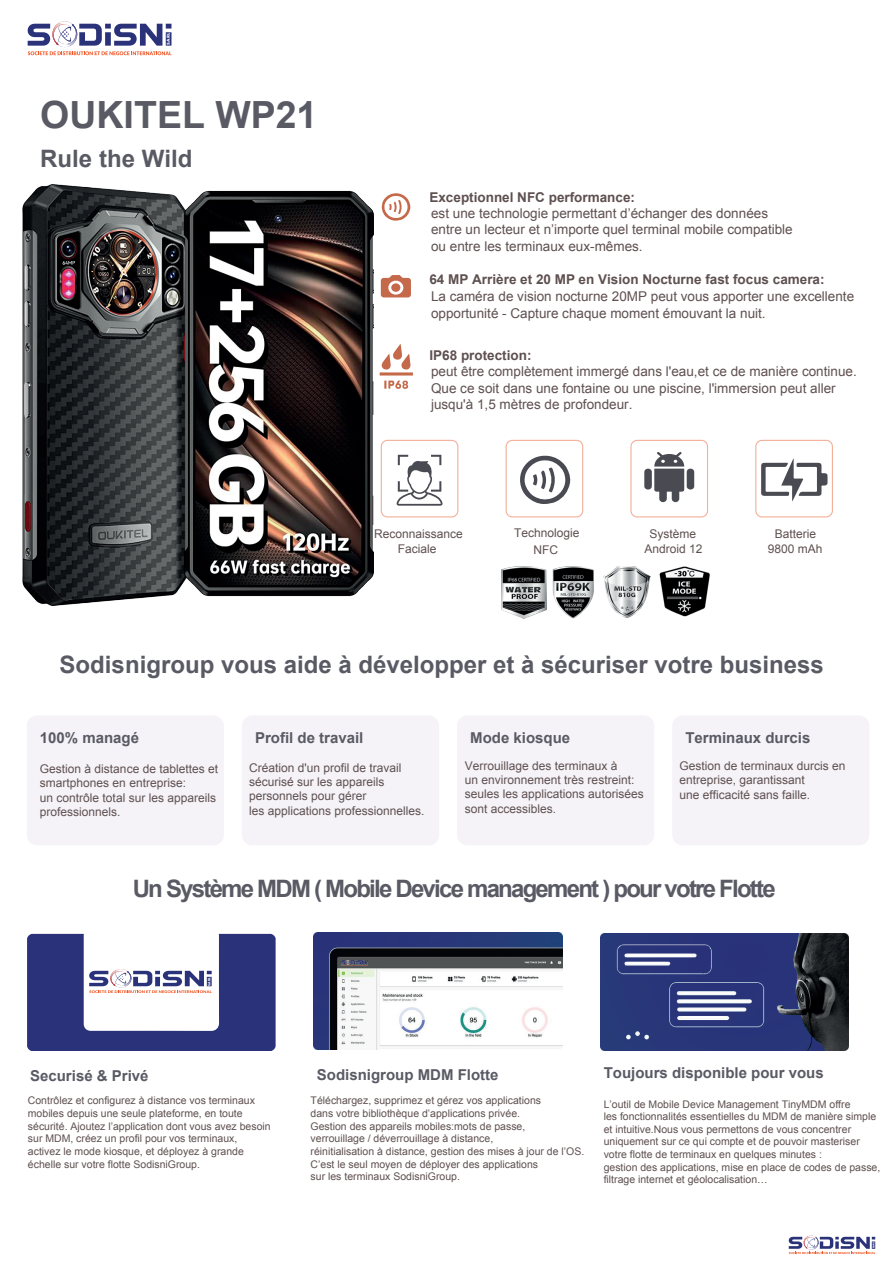
<style>
.page{position:relative;width:893px;height:1263px;background:#fff}
.page>*{position:absolute;margin:0;border:0;box-sizing:border-box;transform-origin:0 0}
.t1{font:700 37.5px "Arial";color:#595a64}
.t2{font:700 24px "Arial";color:#595a64}
.t3{font:700 24px "Arial";letter-spacing:-.075em;color:#595a64}
.t4{font:700 15px "Arial";color:#595a64}
.t5{font:13.5px/16.2px "Arial";color:#5f5050}
.t6{font:700 13.5px "Arial";color:#5f5050}
.t7{font:12px/14.4px "Arial";color:#5f5050}
.t8{font:10.5px/12.6px "Arial";color:#5f5050}
.t9{font:700 3.75px "Futura";color:#fff;scale:1.17 1}
.t10{font:700 3.15px "Futura";color:#fff}
.t11{font:700 2.25px "Futura";color:#fff;scale:1.06 1}
</style>
<div class="page">
<img style="left:313px;top:932px;width:249px;height:118px">
<img style="left:341px;top:960px;width:26px;height:5px">
<img style="left:600px;top:933px;width:249px;height:117px">
<svg style="left:381px;top:275px;width:30px;height:22px"></svg>
<div style="left:391px;top:283px;width:9px;height:9px;background:#c46a4a;border-radius:50%"></div>
<svg style="left:381px;top:193px;width:30px;height:21px"></svg>
<svg style="left:505px;top:439px;width:79px;height:76px"></svg>
<div style="left:27px;top:716px;width:197px;height:129px;background:#f5f3f8"></div>
<div style="left:242px;top:716px;width:197px;height:129px;background:#f5f3f8"></div>
<div style="left:457px;top:716px;width:197px;height:129px;background:#f5f3f8"></div>
<div style="left:673px;top:716px;width:196px;height:129px;background:#f5f3f8"></div>
<svg style="left:601px;top:1050px;width:246px;height:1px"></svg>
<svg style="left:380px;top:439px;width:79px;height:79px"></svg>
<svg style="left:380px;top:344px;width:33px;height:45px"></svg>
<svg style="left:384px;top:214px;width:24px;height:7px"></svg>
<svg style="left:546px;top:582px;width:1px;height:18px"></svg>
<svg style="left:28px;top:21px;width:143px;height:34px"></svg>
<svg style="left:789px;top:1235px;width:86px;height:19px"></svg>
<svg style="left:27px;top:934px;width:249px;height:117px"></svg>
<img style="left:659px;top:566px;width:51px;height:51px">
<img style="left:502px;top:566px;width:44px;height:52px">
<img style="left:552px;top:566px;width:42px;height:52px">
<img style="left:603px;top:566px;width:48px;height:52px">
<svg style="left:755px;top:439px;width:78px;height:79px"></svg>
<svg style="left:630px;top:439px;width:79px;height:79px"></svg>
<img style="left:23px;top:185px;width:350px;height:420px">
<p class="t9" style="left:166px;top:45px;width:12px;rotate:-90deg">SARL</p>
<h1 class="t1" style="left:40px;top:90px;width:279px">OUKITEL WP21</h1>
<h2 class="t2" style="left:40px;top:142px;width:154px">Rule the Wild</h2>
<p class="t6" style="left:429px;top:189px;width:207px">Exceptionnel NFC performance:</p>
<p class="t5" style="left:431px;top:206px;width:363px">est une technologie permettant d’échanger des données entre un lecteur et n’importe quel terminal mobile compatible ou entre les terminaux eux-mêmes.</p>
<p class="t6" style="left:429px;top:271px;width:397px">64 MP Arrière et 20 MP en Vision Nocturne fast focus camera:</p>
<p class="t5" style="left:431px;top:289px;width:425px">La caméra de vision nocturne 20MP peut vous apporter une excellente opportunité - Capture chaque moment émouvant la nuit.</p>
<p class="t6" style="left:429px;top:347px;width:104px">IP68 protection:</p>
<p class="t5" style="left:431px;top:364px;width:427px">peut être complètement immergé dans l'eau,et ce de manière continue.<br>Que ce soit dans une fontaine ou une piscine, l'immersion peut aller jusqu'à 1,5 mètres de profondeur.</p>
<p class="t7" style="left:374px;top:527px;width:90px;text-align:center">Reconnaissance<br>Faciale</p>
<p class="t7" style="left:514px;top:525px;width:67px;line-height:16.5px;text-align:center">Technologie<br>NFC</p>
<p class="t7" style="left:645px;top:527px;width:60px;text-align:center">Système<br>Android 12</p>
<p class="t7" style="left:768px;top:527px;width:56px;text-align:center">Batterie<br>9800 mAh</p>
<h2 class="t2" style="left:60px;top:649px;width:766px">Sodisnigroup vous aide à développer et à sécuriser votre business</h2>
<h3 class="t4" style="left:40px;top:728px;width:101px">100% managé</h3>
<p class="t7" style="left:40px;top:761px;width:180px">Gestion à distance de tablettes et smartphones en entreprise:<br>un contrôle total sur les appareils professionnels.</p>
<h3 class="t4" style="left:255px;top:728px;width:110px">Profil de travail</h3>
<p class="t7" style="left:249px;top:760px;width:177px">Création d'un profil de travail sécurisé sur les appareils personnels pour gérer<br>les applications professionnelles.</p>
<h3 class="t4" style="left:470px;top:728px;width:102px">Mode kiosque</h3>
<p class="t7" style="left:465px;top:758px;width:180px">Verrouillage des terminaux à<br>un environnement très restreint: seules les applications autorisées sont accessibles.</p>
<h3 class="t4" style="left:685px;top:728px;width:127px">Terminaux durcis</h3>
<p class="t7" style="left:679px;top:758px;width:168px">Gestion de terminaux durcis en entreprise, garantissant<br>une efficacité sans faille.</p>
<h2 class="t3" style="left:133px;top:872px;width:644px">Un Système MDM ( Mobile Device management ) pour votre Flotte</h2>
<p class="t10" style="left:207px;top:986px;width:10px;rotate:-90deg">SARL</p>
<h3 class="t4" style="left:30px;top:1066px;width:120px">Securisé &amp; Privé</h3>
<p class="t8" style="left:28px;top:1094px;width:244px">Contrôlez et configurez à distance vos terminaux mobiles depuis une seule plateforme, en toute sécurité. Ajoutez l’application dont vous avez besoin sur MDM, créez un profil pour vos terminaux, activez le mode kiosque, et déployez à grande échelle sur votre flotte SodisniGroup.</p>
<h3 class="t4" style="left:317px;top:1065px;width:183px">Sodisnigroup MDM Flotte</h3>
<p class="t8" style="left:311px;top:1094px;width:275px">Téléchargez, supprimez et gérez vos applications<br>dans votre bibliothèque d’applications privée.<br>Gestion des appareils mobiles:mots de passe,<br>verrouillage / déverrouillage à distance,<br>réinitialisation à distance, gestion des mises à jour de l’OS.<br>C’est le seul moyen de déployer des applications<br>sur les terminaux SodisniGroup.</p>
<h3 class="t4" style="left:604px;top:1063px;width:222px">Toujours disponible pour vous</h3>
<p class="t8" style="left:604px;top:1098px;width:278px">L’outil de Mobile Device Management TinyMDM offre<br>les fonctionnalités essentielles du MDM de manière simple et intuitive.Nous vous permettons de vous concentrer uniquement sur ce qui compte et de pouvoir masteriser votre flotte de terminaux en quelques minutes :<br>gestion des applications, mise en place de codes de passe, filtrage internet et géolocalisation…</p>
<p class="t11" style="left:872px;top:1248px;width:8px;rotate:-90deg">SARL</p>
</div>
